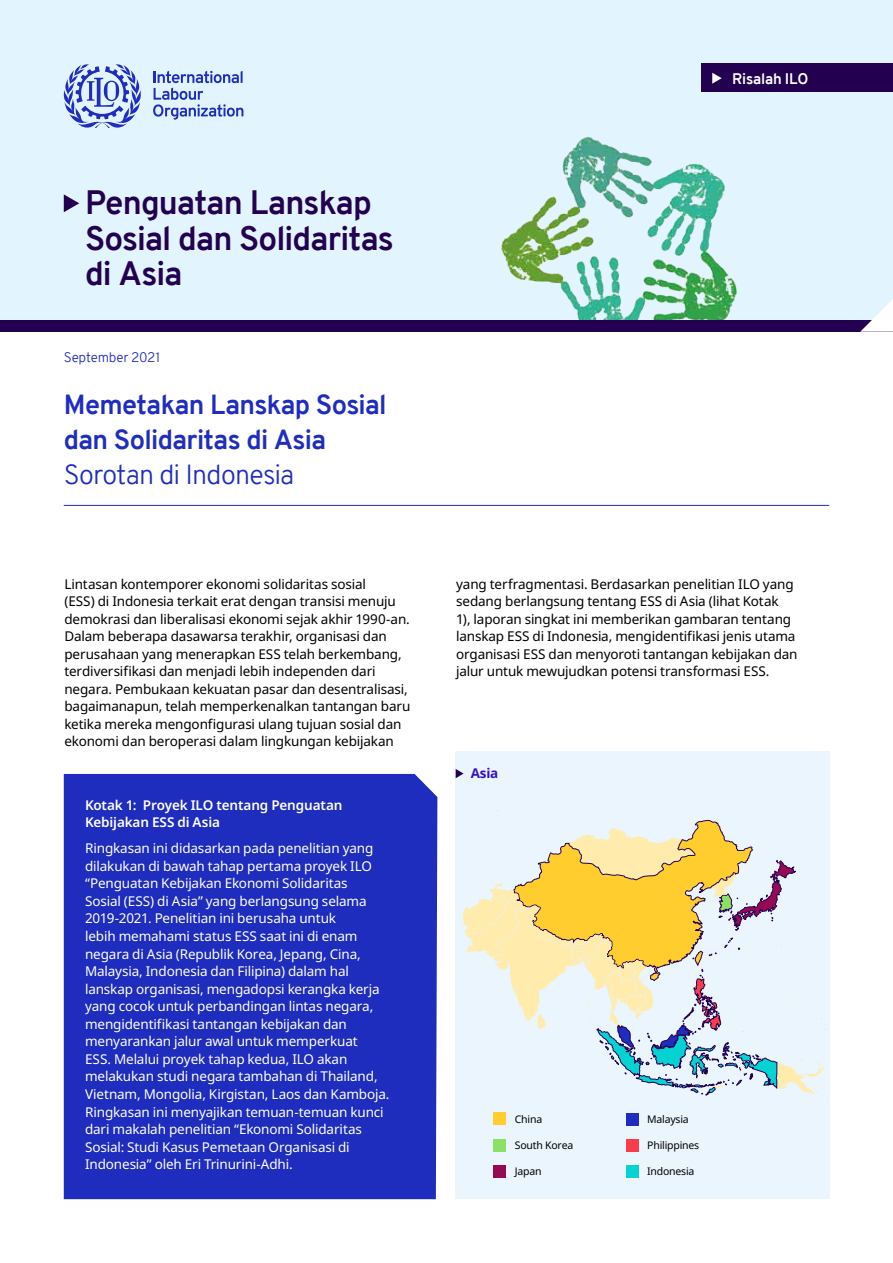
<style>
.page{position:relative;width:893px;height:1263px;background:#fff}
.page>*{position:absolute;margin:0;border:0;box-sizing:border-box;transform-origin:0 0}
.t1{font:700 33px/35.1px "Overpass";letter-spacing:-.025em;color:#230050}
.t2{font:700 27px/35.1px "Overpass";letter-spacing:-.025em;color:#1e2dbe}
.t3{font:300 27px "Overpass";letter-spacing:-.03em;color:#1e2dbe}
.t4{font:700 15px "Overpass";letter-spacing:-.015em;color:#fff}
.t5{font:13.5px/17.5px "Noto Sans";letter-spacing:-.01em;color:#000}
.t6{font:13.5px/17.5px "Noto Sans";letter-spacing:-.01em;color:#fff}
.t7{font:600 13.5px/17.5px "Noto Sans";letter-spacing:-.01em;color:#fff}
.t8{font:300 13.5px "Overpass";letter-spacing:-.015em;color:#1e2dbe}
.t9{font:700 13.5px "Noto Sans";color:#3710c0}
.t10{font:10.5px "Noto Sans";letter-spacing:-.02em;color:#000}
</style>
<div class="page">
<div style="left:1px;top:0;width:892px;height:321px;background:#e2f4fd"></div>
<img style="left:501px;top:136px;width:235px;height:184px">
<svg style="left:64px;top:194px;width:15px;height:18px"></svg>
<div style="left:702px;top:64px;width:191px;height:28px;background:#230050"></div>
<svg style="left:712px;top:73px;width:10px;height:11px"></svg>
<hr style="left:64px;top:505px;width:765px;height:1px;background:#1e2dbe">
<div style="left:0;top:320px;width:893px;height:12px;background:#230050"></div>
<svg style="left:860px;top:299px;width:33px;height:33px"></svg>
<svg style="left:153px;top:71px;width:90px;height:49px"></svg>
<svg style="left:64px;top:64px;width:77px;height:64px"></svg>
<div style="left:456px;top:752px;width:373px;height:446px;background:#ebf5fd"></div>
<div style="left:494px;top:1112px;width:12px;height:13px;background:#ffcd2d"></div>
<div style="left:494px;top:1139px;width:12px;height:12px;background:#8ce164"></div>
<div style="left:494px;top:1165px;width:12px;height:12px;background:#960a55"></div>
<div style="left:626px;top:1113px;width:13px;height:12px;background:#1e2dbe"></div>
<div style="left:626px;top:1139px;width:13px;height:12px;background:#fa3c4b"></div>
<div style="left:626px;top:1165px;width:13px;height:13px;background:#05d2d2"></div>
<svg style="left:462px;top:819px;width:367px;height:279px"></svg>
<svg style="left:456px;top:769px;width:7px;height:9px"></svg>
<div style="left:64px;top:774px;width:373px;height:425px;background:#1e2dbe"></div>
<h1 class="t1" style="left:85px;top:186px;width:310px">Penguatan Lanskap<br>Sosial dan Solidaritas di Asia</h1>
<p class="t8" style="left:64px;top:347px;width:98px">September 2021</p>
<h2 class="t2" style="left:64px;top:387px;width:324px">Memetakan Lanskap Sosial dan Solidaritas di Asia</h2>
<h2 class="t3" style="left:64px;top:455px;width:232px">Sorotan di Indonesia</h2>
<p class="t4" style="left:732px;top:68px;width:78px">Risalah ILO</p>
<p class="t5" style="left:64px;top:575px;width:347px">Lintasan kontemporer ekonomi solidaritas sosial<br>(ESS) di Indonesia terkait erat dengan transisi menuju demokrasi dan liberalisasi ekonomi sejak akhir 1990-an.<br>Dalam beberapa dasawarsa terakhir, organisasi dan perusahaan yang menerapkan ESS telah berkembang, terdiversifikasi dan menjadi lebih independen dari negara. Pembukaan kekuatan pasar dan desentralisasi, bagaimanapun, telah memperkenalkan tantangan baru ketika mereka mengonfigurasi ulang tujuan sosial dan ekonomi dan beroperasi dalam lingkungan kebijakan</p>
<p class="t5" style="left:456px;top:575px;width:343px">yang terfragmentasi. Berdasarkan penelitian ILO yang sedang berlangsung tentang ESS di Asia (lihat Kotak<br>1), laporan singkat ini memberikan gambaran tentang lanskap ESS di Indonesia, mengidentifikasi jenis utama organisasi ESS dan menyoroti tantangan kebijakan dan jalur untuk mewujudkan potensi transformasi ESS.</p>
<p class="t7" style="left:85px;top:796px;width:259px">Kotak 1: Proyek ILO tentang Penguatan<br>Kebijakan ESS di Asia</p>
<p class="t6" style="left:85px;top:840px;width:306px">Ringkasan ini didasarkan pada penelitian yang dilakukan di bawah tahap pertama proyek ILO “Penguatan Kebijakan Ekonomi Solidaritas<br>Sosial (ESS) di Asia” yang berlangsung selama 2019-2021. Penelitian ini berusaha untuk<br>lebih memahami status ESS saat ini di enam negara di Asia (Republik Korea, Jepang, Cina, Malaysia, Indonesia dan Filipina) dalam hal lanskap organisasi, mengadopsi kerangka kerja yang cocok untuk perbandingan lintas negara, mengidentifikasi tantangan kebijakan dan menyarankan jalur awal untuk memperkuat<br>ESS. Melalui proyek tahap kedua, ILO akan melakukan studi negara tambahan di Thailand, Vietnam, Mongolia, Kirgistan, Laos dan Kamboja.<br>Ringkasan ini menyajikan temuan-temuan kunci dari makalah penelitian “Ekonomi Solidaritas Sosial: Studi Kasus Pemetaan Organisasi di Indonesia” oleh Eri Trinurini-Adhi.</p>
<p class="t9" style="left:471px;top:764px;width:29px">Asia</p>
<p class="t10" style="left:515px;top:1111px;width:29px">China</p>
<p class="t10" style="left:515px;top:1137px;width:60px">South Korea</p>
<p class="t10" style="left:515px;top:1163px;width:28px">Japan</p>
<p class="t10" style="left:647px;top:1111px;width:43px">Malaysia</p>
<p class="t10" style="left:647px;top:1137px;width:53px">Philippines</p>
<p class="t10" style="left:647px;top:1164px;width:49px">Indonesia</p>
</div>
